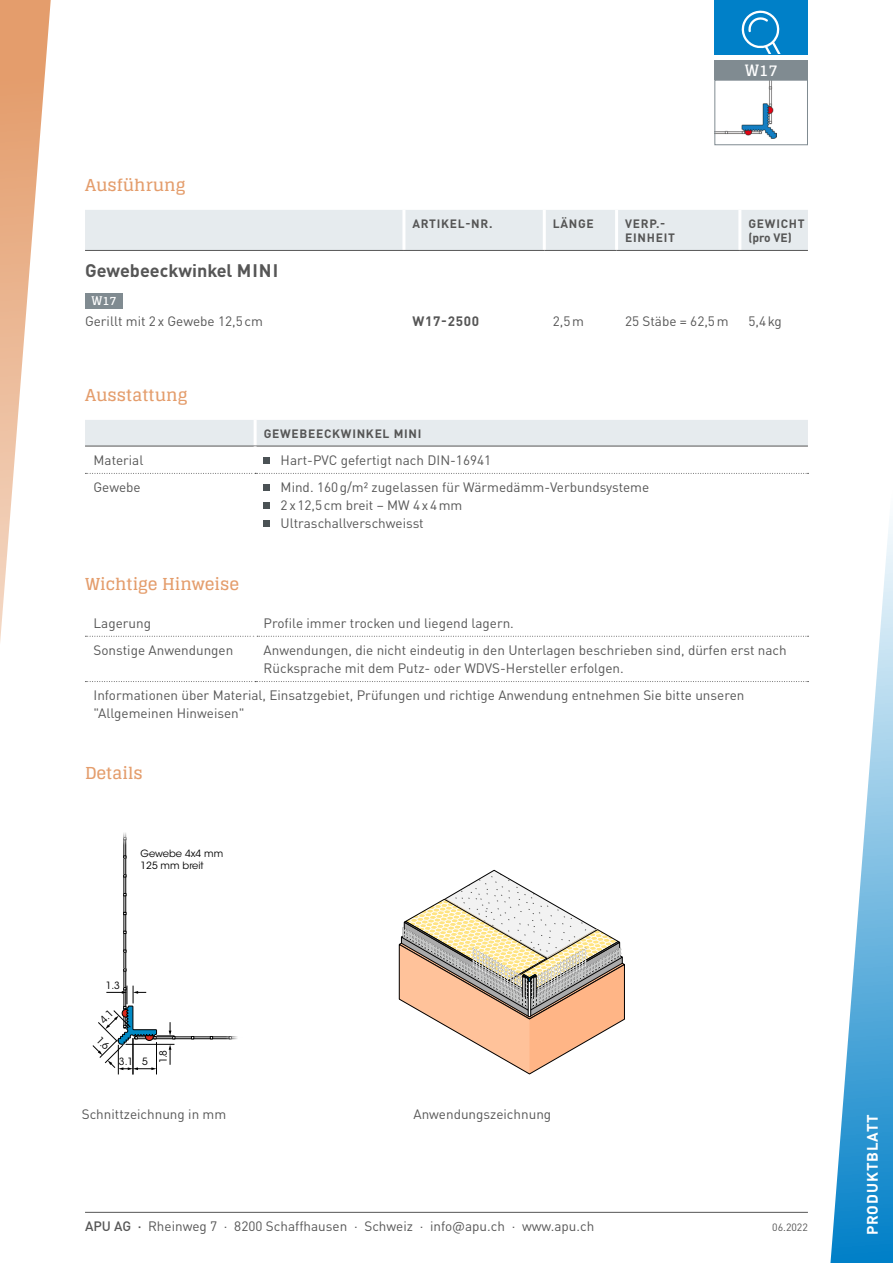
<style>
.page{position:relative;width:893px;height:1263px;background:#fff}
.page>*{position:absolute;margin:0;border:0;box-sizing:border-box;transform-origin:0 0}
.t1{font:700 18px "DIN Pro";color:#565656}
.t2{font:700 16.5px "Glegoo";color:#e49d6c}
.t3{font:700 15.6px "Glegoo";color:#fff}
.t4{font:700 15px "DIN Pro";letter-spacing:.06em;color:#fff}
.t5{font:13.5px/18px "DIN Pro";color:#565656}
.t6{font:700 13.5px "DIN Pro";letter-spacing:.05em;color:#565656}
.t7{font:700 12px/14.4px "DIN Pro";letter-spacing:.06em;color:#565656}
.t8{font:700 12px "Glegoo";color:#fff}
.t9{font:10.5px "DIN Pro";color:#565656}
.t10{font:9.9px/12px "ITC Avant Garde Std";color:#000}
.s1{font-weight:500}
</style>
<div class="page">
<hr style="left:85px;top:1212px;width:723px;height:1px;background:#565656">
<svg style="left:830px;top:519px;width:63px;height:744px"></svg>
<svg style="left:0;top:0;width:51px;height:642px"></svg>
<div style="left:714px;top:0;width:94px;height:54px;background:#0080c8"></div>
<svg style="left:742px;top:11px;width:39px;height:43px"></svg>
<svg style="left:399px;top:870px;width:226px;height:204px"></svg>
<div style="left:714px;top:60px;width:94px;height:20px;background:#808b91"></div>
<img style="left:716px;top:82px;width:61px;height:56px">
<div style="left:714px;top:80px;width:94px;height:65px;border:1px solid #808b91"></div>
<div style="left:85px;top:210px;width:723px;height:40px;background:#e6ebee"></div>
<hr style="left:402px;top:210px;width:3px;height:40px;background:#fff">
<hr style="left:543px;top:210px;width:3px;height:40px;background:#fff">
<hr style="left:615px;top:210px;width:3px;height:40px;background:#fff">
<hr style="left:738px;top:210px;width:3px;height:40px;background:#fff">
<hr style="left:85px;top:250px;width:319px;height:1px;background:#565656">
<hr style="left:404px;top:250px;width:140px;height:1px;background:#565656">
<hr style="left:544px;top:250px;width:73px;height:1px;background:#565656">
<hr style="left:617px;top:250px;width:123px;height:1px;background:#565656">
<hr style="left:740px;top:250px;width:68px;height:1px;background:#565656">
<div style="left:85px;top:293px;width:38px;height:15px;background:#808b91"></div>
<div style="left:85px;top:420px;width:723px;height:26px;background:#e6ebee"></div>
<hr style="left:254px;top:420px;width:3px;height:26px;background:#fff">
<hr style="left:85px;top:446px;width:170px;height:1px;background:#565656">
<hr style="left:255px;top:446px;width:553px;height:1px;background:#565656">
<hr style="left:254px;top:446px;width:3px;height:27px;background:#fff">
<svg style="left:85px;top:473px;width:723px;height:1px"></svg>
<div style="left:264px;top:457px;width:6px;height:7px;background:#4b5255"></div>
<svg style="left:264px;top:485px;width:6px;height:6px"></svg>
<svg style="left:264px;top:503px;width:6px;height:6px"></svg>
<svg style="left:264px;top:521px;width:6px;height:6px"></svg>
<svg style="left:85px;top:636px;width:723px;height:1px"></svg>
<hr style="left:254px;top:636px;width:3px;height:45px;background:#fff">
<svg style="left:85px;top:681px;width:723px;height:1px"></svg>
<svg style="left:92px;top:832px;width:146px;height:242px"></svg>
<p class="t2" style="left:85px;top:176px;width:102px">Ausführung</p>
<p class="t3" style="left:745px;top:61px;width:34px">W17</p>
<p class="t7" style="left:413px;top:215px;width:81px">ARTIKEL-NR.</p>
<p class="t7" style="left:553px;top:215px;width:43px">LÄNGE</p>
<p class="t7" style="left:625px;top:215px;width:51px">VERP.-<br>EINHEIT</p>
<p class="t7" style="left:748px;top:215px;width:58px">GEWICHT (pro VE)</p>
<h1 class="t1" style="left:85px;top:255px;width:195px">Gewebeeckwinkel MINI</h1>
<p class="t8" style="left:91px;top:294px;width:27px">W17</p>
<p class="t5" style="left:85px;top:310px;width:179px">Gerillt mit 2x Gewebe 12,5cm</p>
<p class="t6" style="left:413px;top:309px;width:68px">W17-2500</p>
<p class="t5" style="left:553px;top:310px;width:33px">2,5m</p>
<p class="t5" style="left:625px;top:310px;width:105px">25 Stäbe = 62,5m</p>
<p class="t5" style="left:748px;top:310px;width:35px">5,4kg</p>
<p class="t2" style="left:85px;top:386px;width:104px">Ausstattung</p>
<p class="t7" style="left:264px;top:425px;width:159px">GEWEBEECKWINKEL MINI</p>
<p class="t5" style="left:94px;top:450px;width:51px">Material</p>
<p class="t5" style="left:281px;top:450px;width:212px">Hart-PVC gefertigt nach DIN-16941</p>
<p class="t5" style="left:94px;top:477px;width:49px">Gewebe</p>
<p class="t5" style="left:281px;top:477px;width:370px">Mind. 160g/m2 zugelassen für Wärmedämm-Verbundsysteme<br>2x12,5cm breit – MW 4x4mm<br>Ultraschallverschweisst</p>
<p class="t2" style="left:85px;top:575px;width:156px">Wichtige Hinweise</p>
<p class="t5" style="left:94px;top:612px;width:59px">Lagerung</p>
<p class="t5" style="left:264px;top:612px;width:252px">Profile immer trocken und liegend lagern.</p>
<p class="t5" style="left:94px;top:640px;width:141px">Sonstige Anwendungen</p>
<p class="t5" style="left:264px;top:640px;width:525px">Anwendungen, die nicht eindeutig in den Unterlagen beschrieben sind, dürfen erst nach<br>Rücksprache mit dem Putz- oder WDVS-Hersteller erfolgen.</p>
<p class="t5" style="left:94px;top:685px;width:652px">Informationen über Material, Einsatzgebiet, Prüfungen und richtige Anwendung entnehmen Sie bitte unseren "Allgemeinen Hinweisen"</p>
<p class="t2" style="left:85px;top:764px;width:59px">Details</p>
<p class="t10" style="left:141px;top:848px;width:84px">Gewebe 4x4 mm<br>125 mm breit</p>
<p class="t10" style="left:106px;top:980px;width:16px">1.3</p>
<p class="t10" style="left:119px;top:1055px;width:31px">3.1 5</p>
<p class="t10" style="left:158px;top:1063px;width:15px;rotate:-90deg">1.8</p>
<p class="t5" style="left:82px;top:1104px;width:146px">Schnittzeichnung in mm</p>
<p class="t5" style="left:413px;top:1104px;width:139px">Anwendungszeichnung</p>
<p class="t5" style="left:85px;top:1215px;width:511px"><span class="s1">APU AG ·</span> Rheinweg 7 · 8200 Schaffhausen · Schweiz · info@apu.ch · www.apu.ch</p>
<p class="t9" style="left:772px;top:1219px;width:37px">06.2022</p>
<p class="t4" style="left:860px;top:1235px;width:123px;rotate:-90deg">PRODUKTBLATT</p>
</div>
